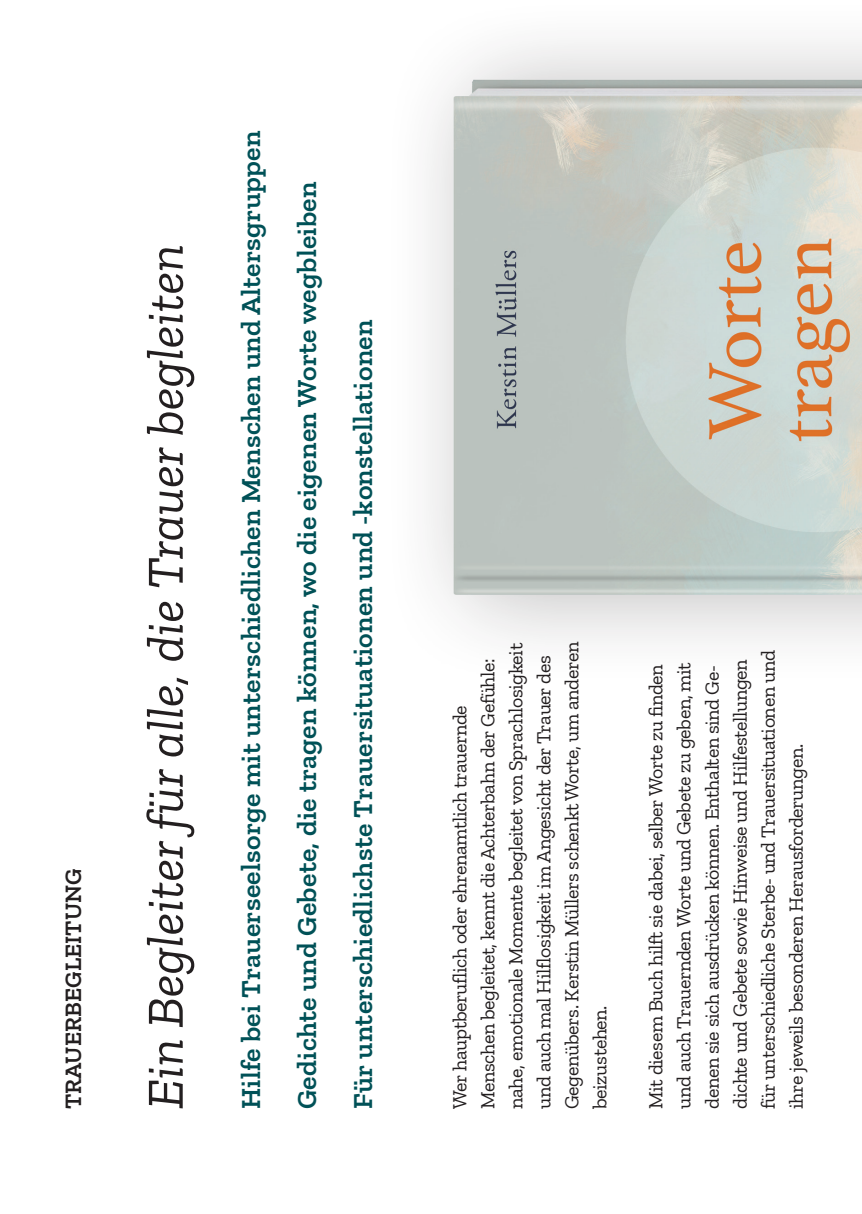
<style>
.page{position:relative;width:862px;height:1214px;background:#fff}
.page>*{position:absolute;margin:0;border:0;box-sizing:border-box;transform-origin:0 0}
.t1{font:italic 52px "Zilla Slab";color:#231f20}
.t2{font:600 28px/56px "Zilla Slab";letter-spacing:.01em;color:#005157}
.t3{font:600 24px "Zilla Slab";color:#231f20}
.t4{font:20px/28px "Zilla Slab";letter-spacing:-.02em;color:#231f20}
</style>
<div class="page">
<div style="left:381px;top:0;width:481px;height:688px;background:#231f20;opacity:.3"></div>
<img style="left:423px;top:22px;width:439px;height:585px">
<p class="t3" style="left:60px;top:1108px;width:241px;rotate:-90deg">TRAUERBEGLEITUNG</p>
<h1 class="t1" style="left:137px;top:1108px;width:866px;rotate:-90deg">Ein Begleiter für alle, die Trauer begleiten</h1>
<h2 class="t2" style="left:223px;top:1108px;width:979px;rotate:-90deg">Hilfe bei Trauerseelsorge mit unterschiedlichen Menschen und Altersgruppen<br>Gedichte und Gebete, die tragen können, wo die eigenen Worte wegbleiben<br>Für unterschiedlichste Trauersituationen und -konstellationen</h2>
<p class="t4" style="left:446px;top:1108px;width:469px;rotate:-90deg">Wer hauptberuflich oder ehrenamtlich trauernde Menschen begleitet, kennt die Achterbahn der Gefühle: nahe, emotionale Momente begleitet von Sprachlosigkeit und auch mal Hilflosigkeit im Angesicht der Trauer des Gegenübers. Kerstin Müllers schenkt Worte, um anderen beizustehen.</p>
<p class="t4" style="left:642px;top:1108px;width:460px;rotate:-90deg">Mit diesem Buch hilft sie dabei, selber Worte zu finden und auch Trauernden Worte und Gebete zu geben, mit denen sie sich ausdrücken können. Enthalten sind Ge&shy;dichte und Gebete sowie Hinweise und Hilfestellungen für unterschiedliche Sterbe- und Trauersituationen und ihre jeweils besonderen Herausforderungen.</p>
</div>
